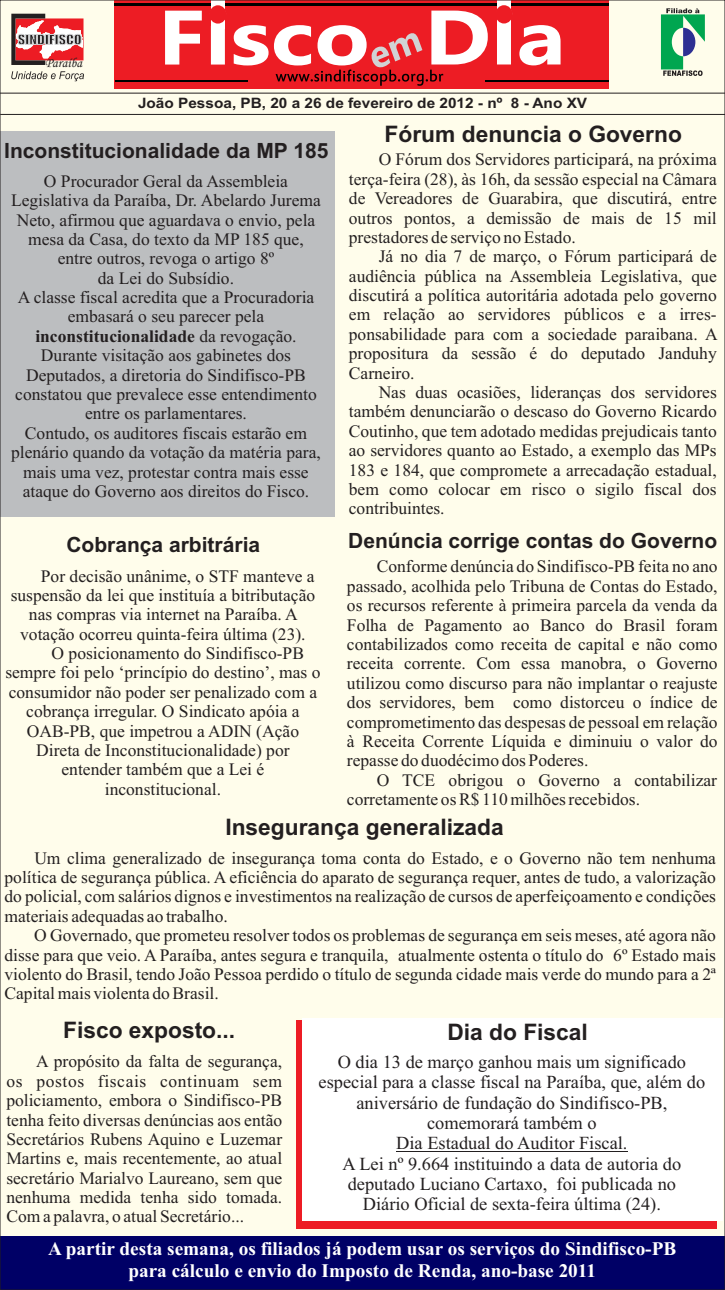
<style>
.page{position:relative;width:725px;height:1290px;background:#fff}
.page>*{position:absolute;margin:0;border:0;box-sizing:border-box;transform-origin:0 0}
.t1{font:700 22.75px "Arial";color:#231f20}
.t2{font:700 21px "Arial";color:#231f20}
.t3{font:700 19.25px/21.3px "Times New Roman";color:#fff;text-align:center}
.t4{font:18.38px/20.3px "Times New Roman";color:#231f20;text-align:center}
.t5{font:17.5px/19.4px "Times New Roman";color:#231f20;text-align:justify}
.t6{font:700 14.35px "Arial";color:#231f20;scale:1.07 1}
.t7{font:13.65px "Monotype Corsiva";color:#231f20}
.s1{font-weight:700}
</style>
<div class="page">
<div style="left:0;top:0;width:724px;height:1290px;background:#fffdeb"></div>
<hr style="left:0;top:93px;width:724px;height:1px;background:#231f20">
<hr style="left:0;top:114px;width:724px;height:1px;background:#231f20">
<svg style="left:11px;top:71px;width:73px;height:10px"></svg>
<svg style="left:11px;top:14px;width:72px;height:51px;background:#c67476"></svg>
<svg style="left:660px;top:8px;width:44px;height:68px"></svg>
<div style="left:115px;top:0;width:494px;height:88px;background:#ed1c24"></div>
<svg style="left:165px;top:10px;width:395px;height:76px"></svg>
<hr style="left:115px;top:3px;width:494px;height:2px;background:#000">
<hr style="left:115px;top:80px;width:132px;height:2px;background:#000">
<hr style="left:485px;top:80px;width:124px;height:2px;background:#000">
<div style="left:497px;top:0;width:14px;height:28px;background:#fff"></div>
<div style="left:495px;top:5px;width:17px;height:19px;background:#ed1c24;border-radius:50%"></div>
<div style="left:211px;top:0;width:14px;height:28px;background:#fff"></div>
<div style="left:209px;top:5px;width:17px;height:19px;background:#ed1c24;border-radius:50%"></div>
<div style="left:0;top:131px;width:334px;height:385px;background:#bcbec0"></div>
<div style="left:296px;top:1020px;width:420px;height:209px;background:#ed1c24"></div>
<div style="left:0;top:1236px;width:724px;height:54px;background:#006"></div>
<div style="left:302px;top:1018px;width:420px;height:202px;background:#fff"></div>
<hr style="left:396px;top:1151px;width:231px;height:1px;background:#231f20">
<p class="t7" style="left:45px;top:58px;width:39px">Paraíba</p>
<p class="t6" style="left:138px;top:97px;width:421px">João Pessoa, PB, 20 a 26 de fevereiro de 2012 - nº 8 - Ano XV</p>
<p class="t2" style="left:4px;top:143px;width:326px">Inconstitucionalidade da MP 185</p>
<p class="t5" style="left:11px;top:173px;width:311px;text-align:center">O Procurador Geral da Assembleia Legislativa da Paraíba, Dr. Abelardo Jurema Neto, afirmou que aguardava o envio, pela mesa da Casa, do texto da MP 185 que, entre outros, revoga o artigo 8º<br>da Lei do Subsídio.<br>A classe fiscal acredita que a Procuradoria embasará o seu parecer pela <span class="s1">inconstitucionalidade</span> da revogação.<br>Durante visitação aos gabinetes dos Deputados, a diretoria do Sindifisco-PB constatou que prevalece esse entendimento entre os parlamentares.<br>Contudo, os auditores fiscais estarão em plenário quando da votação da matéria para, mais uma vez, protestar contra mais esse ataque do Governo aos direitos do Fisco.</p>
<p class="t2" style="left:66px;top:537px;width:195px">Cobrança arbitrária</p>
<p class="t5" style="left:41px;top:568px;width:275px">Por decisão unânime, o STF manteve a</p>
<p class="t5" style="left:11px;top:587px;width:306px">suspensão da lei que instituía a bitributação</p>
<p class="t5" style="left:29px;top:606px;width:270px">nas compras via internet na Paraíba. A</p>
<p class="t5" style="left:20px;top:626px;width:287px">votação ocorreu quinta-feira última (23).</p>
<p class="t5" style="left:52px;top:645px;width:254px">O posicionamento do Sindifisco-PB</p>
<p class="t5" style="left:5px;top:664px;width:316px">sempre foi pelo ‘princípio do destino’, mas o</p>
<p class="t5" style="left:9px;top:684px;width:310px">consumidor não poder ser penalizado com a</p>
<p class="t5" style="left:26px;top:703px;width:275px">cobrança irregular. O Sindicato apóia a</p>
<p class="t5" style="left:27px;top:723px;width:274px">OAB-PB, que impetrou a ADIN (Ação</p>
<p class="t5" style="left:36px;top:742px;width:255px">Direta de Inconstitucionalidade) por</p>
<p class="t5" style="left:61px;top:761px;width:204px">entender também que a Lei é</p>
<p class="t5" style="left:105px;top:781px;width:118px">inconstitucional.</p>
<h1 class="t1" style="left:384px;top:126px;width:299px">Fórum denuncia o Governo</h1>
<p class="t5" style="left:349px;top:151px;width:369px;text-indent:30px">O Fórum dos Servidores participará, na próxima terça-feira (28), às 16h, da sessão especial na Câmara de Vereadores de Guarabira, que discutirá, entre outros pontos, a demissão de mais de 15 mil prestadores de serviço no Estado.</p>
<p class="t5" style="left:349px;top:248px;width:370px;text-indent:30px">Já no dia 7 de março, o Fórum participará de audiência pública na Assembleia Legislativa, que discutirá a política autoritária adotada pelo governo em relação ao servidores públicos e a irres&shy;ponsabilidade para com a sociedade paraibana. A propositura da sessão é do deputado Janduhy Carneiro.</p>
<p class="t5" style="left:349px;top:384px;width:369px;text-indent:30px">Nas duas ocasiões, lideranças dos servidores também denunciarão o descaso do Governo Ricardo Coutinho, que tem adotado medidas prejudicais tanto ao servidores quanto ao Estado, a exemplo das MPs 183 e 184, que compromete a arrecadação estadual, bem como colocar em risco o sigilo fiscal dos contribuintes.</p>
<p class="t2" style="left:348px;top:533px;width:370px">Denúncia corrige contas do Governo</p>
<p class="t5" style="left:347px;top:558px;width:372px;text-indent:30px">Conforme denúncia do Sindifisco-PB feita no ano passado, acolhida pelo Tribuna de Contas do Estado, os recursos referente à primeira parcela da venda da Folha de Pagamento ao Banco do Brasil foram contabilizados como receita de capital e não como receita corrente. Com essa manobra, o Governo utilizou como discurso para não implantar o reajuste dos servidores, bem como distorceu o índice de comprometimento das despesas de pessoal em relação à Receita Corrente Líquida e diminuiu o valor do repasse do duodécimo dos Poderes.</p>
<p class="t5" style="left:347px;top:772px;width:371px;text-indent:30px">O TCE obrigou o Governo a contabilizar corretamente os R$ 110 milhões recebidos.</p>
<h1 class="t1" style="left:225px;top:818px;width:280px">Insegurança generalizada</h1>
<p class="t5" style="left:5px;top:850px;width:712px;text-indent:30px">Um clima generalizado de insegurança toma conta do Estado, e o Governo não tem nenhuma política de segurança pública. A eficiência do aparato de segurança requer, antes de tudo, a valorização do policial, com salários dignos e investimentos na realização de cursos de aperfeiçoamento e condições materiais adequadas ao trabalho.</p>
<p class="t5" style="left:5px;top:927px;width:712px;text-indent:30px">O Governado, que prometeu resolver todos os problemas de segurança em seis meses, até agora não disse para que veio. A Paraíba, antes segura e tranquila, atualmente ostenta o título do 6º Estado mais violento do Brasil, tendo João Pessoa perdido o título de segunda cidade mais verde do mundo para a 2ª Capital mais violenta do Brasil.</p>
<h1 class="t1" style="left:63px;top:1021px;width:173px">Fisco exposto...</h1>
<p class="t5" style="left:6px;top:1053px;width:277px;text-indent:30px">A propósito da falta de segurança, os postos fiscais continuam sem policiamento, embora o Sindifisco-PB tenha feito diversas denúncias aos então Secretários Rubens Aquino e Luzemar Martins e, mais recentemente, ao atual secretário Marialvo Laureano, sem que nenhuma medida tenha sido tomada.<br>Com a palavra, o atual Secretário...</p>
<h1 class="t1" style="left:447px;top:1023px;width:142px">Dia do Fiscal</h1>
<p class="t4" style="left:318px;top:1053px;width:388px">O dia 13 de março ganhou mais um significado especial para a classe fiscal na Paraíba, que, além do aniversário de fundação do Sindifisco-PB, comemorará também o<br>Dia Estadual do Auditor Fiscal.<br>A Lei nº 9.664 instituindo a data de autoria do deputado Luciano Cartaxo, foi publicada no<br>Diário Oficial de sexta-feira última (24).</p>
<p class="t3" style="left:48px;top:1240px;width:629px">A partir desta semana, os filiados já podem usar os serviços do Sindifisco-PB para cálculo e envio do Imposto de Renda, ano-base 2011</p>
</div>
